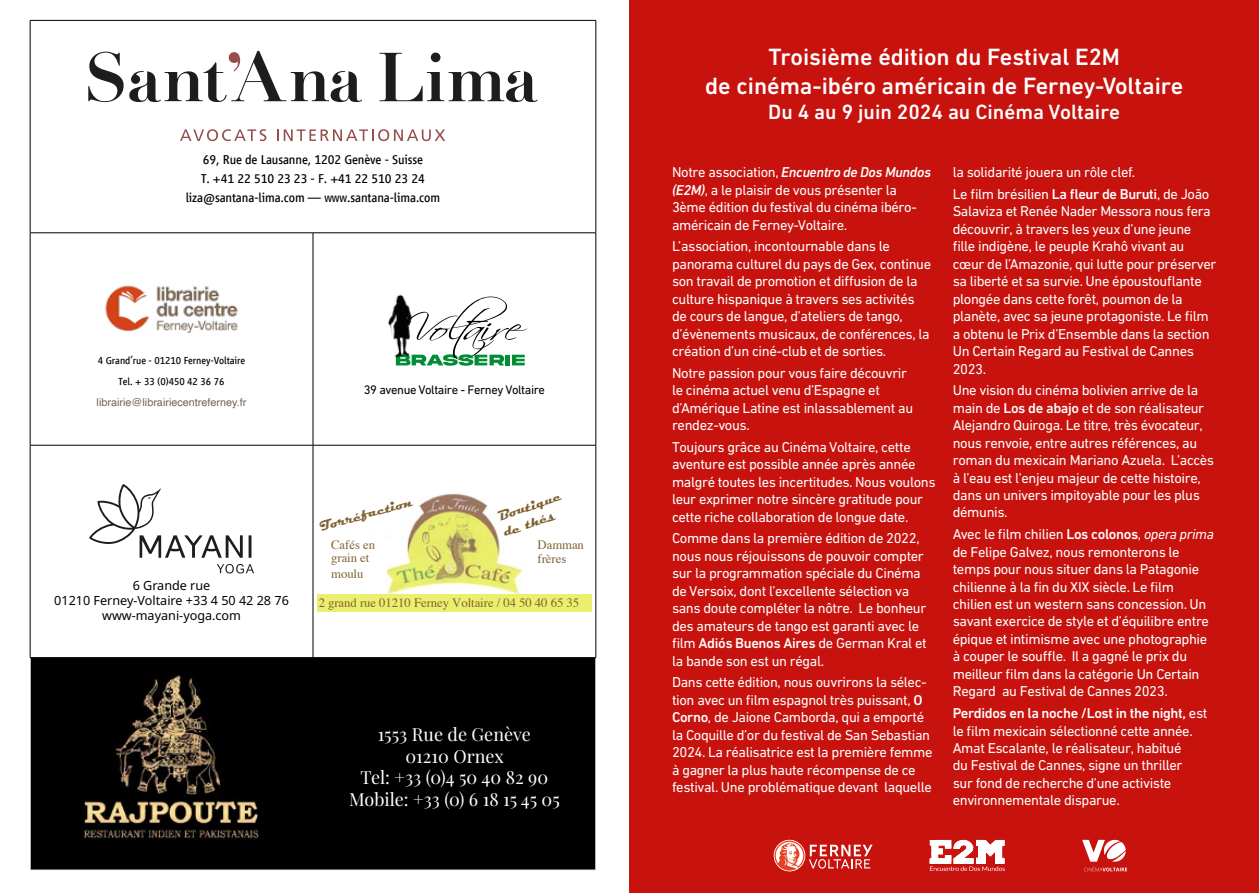
<style>
.page{position:relative;width:1259px;height:893px;background:#fff}
.page>*{position:absolute;margin:0;border:0;box-sizing:border-box;transform-origin:0 0}
.t1{font:500 24px/28.8px "DIN Next LT Pro";color:#fff;text-align:center}
.t2{font:500 21px "DIN Next W1 G";color:#fff}
.t3{font:18px/21.6px "Playfair Display";color:#fff;text-align:center}
.t4{font:14.55px/17.4px "DIN Next W1 G";letter-spacing:-.025em;color:#fff}
.t5{font:500 14.55px "DIN Next LT Pro";letter-spacing:-.025em;color:#fff}
.t6{font:700 13.8px/16.6px "Magneto";color:#806232}
.t7{font:13.2px/19.2px "Vialog LT Com";letter-spacing:-.01em;color:#000;text-align:center}
.t8{font:12.75px/13.8px "Times";letter-spacing:-.005em;color:#806232}
.t9{font:12.6px/15.1px "Noto Sans";color:#000;text-align:center}
.t10{font:12.6px "DIN Next W1 G";letter-spacing:-.03em;color:#000}
.t11{font:10.8px "Helvetica";color:#726354}
.t12{font:10.5px/21.1px "Vialog LT Com";letter-spacing:-.01em;color:#000;text-align:center}
.s1{font-weight:500;font-style:italic}
.s2{font-weight:500}
.s3{font-family:"DIN Next LT Pro";font-weight:500}
.s4{font-style:italic}
.s5{font-family:"DIN Next W1 G";font-weight:400}
</style>
<div class="page">
<div style="left:629px;top:0;width:630px;height:893px;background:#c7120d"></div>
<div style="left:774px;top:840px;width:31px;height:31px;border:1px solid #fff;border-radius:50%"></div>
<svg style="left:774px;top:841px;width:98px;height:30px"></svg>
<svg style="left:930px;top:839px;width:75px;height:32px"></svg>
<svg style="left:1082px;top:840px;width:45px;height:31px"></svg>
<div style="left:31px;top:658px;width:564px;height:212px;background:#000"></div>
<hr style="left:312px;top:658px;width:2px;height:212px;background:#000">
<hr style="left:30px;top:445px;width:1px;height:212px;background:#000">
<hr style="left:595px;top:445px;width:1px;height:212px;background:#000">
<hr style="left:30px;top:657px;width:283px;height:1px;background:#000">
<hr style="left:313px;top:657px;width:283px;height:1px;background:#000">
<hr style="left:30px;top:233px;width:1px;height:212px;background:#000">
<hr style="left:595px;top:233px;width:1px;height:212px;background:#000">
<hr style="left:30px;top:445px;width:283px;height:1px;background:#000">
<hr style="left:313px;top:445px;width:283px;height:1px;background:#000">
<hr style="left:30px;top:20px;width:283px;height:1px;background:#000">
<hr style="left:30px;top:21px;width:1px;height:212px;background:#000">
<hr style="left:313px;top:20px;width:283px;height:1px;background:#000">
<hr style="left:595px;top:21px;width:1px;height:212px;background:#000">
<hr style="left:30px;top:233px;width:283px;height:1px;background:#000">
<hr style="left:313px;top:233px;width:283px;height:1px;background:#000">
<hr style="left:313px;top:233px;width:1px;height:212px;background:#000">
<hr style="left:313px;top:445px;width:1px;height:212px;background:#000">
<svg style="left:180px;top:129px;width:86px;height:12px"></svg>
<svg style="left:277px;top:129px;width:1px;height:12px"></svg>
<svg style="left:284px;top:129px;width:161px;height:12px"></svg>
<svg style="left:88px;top:51px;width:274px;height:51px"></svg>
<svg style="left:379px;top:53px;width:158px;height:49px"></svg>
<img style="left:105px;top:285px;width:133px;height:49px">
<img style="left:388px;top:294px;width:15px;height:67px">
<svg style="left:396px;top:296px;width:131px;height:70px"></svg>
<hr style="left:249px;top:535px;width:2px;height:23px;background:#1d1d1b">
<svg style="left:217px;top:564px;width:37px;height:9px"></svg>
<svg style="left:89px;top:484px;width:154px;height:74px"></svg>
<svg style="left:317px;top:493px;width:275px;height:118px"></svg>
<div style="left:328px;top:535px;width:59px;height:59px;background:#fff"></div>
<img style="left:74px;top:666px;width:195px;height:196px">
<p class="t7" style="left:186px;top:150px;width:256px">69, Rue de Lausanne, 1202 Genève - Suisse<br>T. +41 22 510 23 23 - F. +41 22 510 23 24 liza@santana-lima.com — www.santana-lima.com</p>
<p class="t12" style="left:98px;top:350px;width:149px">4 Grand’rue - 01210 Ferney-Voltaire<br>Tel. + 33 (0)450 42 36 76</p>
<p class="t11" style="left:97px;top:394px;width:151px">librairie@librairiecentreferney.fr</p>
<p class="t10" style="left:364px;top:382px;width:183px">39 avenue Voltaire - Ferney Voltaire</p>
<p class="t9" style="left:54px;top:578px;width:236px">6 Grande rue<br>01210 Ferney-Voltaire +33 4 50 42 28 76 www-mayani-yoga.com</p>
<p class="t6" style="left:318px;top:519px;width:97px;rotate:-16deg">Torréfaction</p>
<p class="t6" style="left:496px;top:509px;width:67px;rotate:-19deg">Boutique de thés</p>
<p class="t8" style="left:331px;top:536px;width:45px">Cafés en grain et</p>
<p class="t8" style="left:331px;top:565px;width:34px">moulu</p>
<p class="t8" style="left:537px;top:537px;width:48px">Damman frères</p>
<p class="t8" style="left:319px;top:595px;width:262px">2 grand rue 01210 Ferney Voltaire / 04 50 40 65 35</p>
<p class="t3" style="left:349px;top:723px;width:212px">1553 Rue de Genève<br>01210 Ornex<br>Tel: +33 (0)4 50 40 82 90<br>Mobile: +33 (0) 6 18 15 45 05</p>
<h1 class="t1" style="left:705px;top:42px;width:480px">Troisième édition du Festival E2M<br>de cinéma-ibéro américain de Ferney-Voltaire</h1>
<h2 class="t2" style="left:768px;top:99px;width:353px">Du 4 au 9 juin 2024 au Cinéma Voltaire</h2>
<p class="t4" style="left:672px;top:163px;width:260px">Notre association, <span class="s1">Encuentro de Dos Mundos (E2M)</span>, a le plaisir de vous présenter la 3ème édition du festival du cinéma ibéro&shy;américain de Ferney-Voltaire.</p>
<p class="t4" style="left:672px;top:237px;width:261px">L’association, incontournable dans le panorama culturel du pays de Gex, continue son travail de promotion et diffusion de la culture hispanique à travers ses activités de cours de langue, d’ateliers de tango, d’évènements musicaux, de conférences, la création d’un ciné-club et de sorties.</p>
<p class="t4" style="left:672px;top:364px;width:243px">Notre passion pour vous faire découvrir le cinéma actuel venu d’Espagne et d’Amérique Latine est inlassablement au rendez-vous.</p>
<p class="t4" style="left:672px;top:438px;width:265px">Toujours grâce au Cinéma Voltaire, cette aventure est possible année après année malgré toutes les incertitudes. Nous voulons leur exprimer notre sincère gratitude pour cette riche collaboration de longue date.</p>
<p class="t4" style="left:672px;top:530px;width:256px">Comme dans la première édition de 2022, nous nous réjouissons de pouvoir compter sur la programmation spéciale du Cinéma de Versoix, dont l’excellente sélection va sans doute compléter la nôtre. Le bonheur des amateurs de tango est garanti avec le film <span class="s2">Adiós Buenos Aires</span> de German Kral et la bande son est un régal.</p>
<p class="t4" style="left:672px;top:673px;width:262px">Dans cette édition, nous ouvrirons la sélec&shy;tion avec un film espagnol très puissant, <span class="s3">O Corno</span>, de Jaione Camborda, qui a emporté la Coquille d’or du festival de San Sebastian 2024. La réalisatrice est la première femme à gagner la plus haute récompense de ce festival. Une problématique devant laquelle</p>
<p class="t4" style="left:952px;top:161px;width:258px;line-height:21.8px">la solidarité jouera un rôle clef.<br>Le film brésilien <span class="s3">La fleur de Buruti</span>, de João</p>
<p class="t4" style="left:952px;top:203px;width:265px">Salaviza et Renée Nader Messora nous fera découvrir, à travers les yeux d’une jeune fille indigène, le peuple Krahô vivant au cœur de l’Amazonie, qui lutte pour préserver sa liberté et sa survie. Une époustouflante plongée dans cette forêt, poumon de la planète, avec sa jeune protagoniste. Le film a obtenu le Prix d’Ensemble dans la section Un Certain Regard au Festival de Cannes 2023.</p>
<p class="t4" style="left:952px;top:381px;width:263px">Une vision du cinéma bolivien arrive de la main de <span class="s3">Los de abajo</span> et de son réalisateur Alejandro Quiroga. Le titre, très évocateur, nous renvoie, entre autres références, au roman du mexicain Mariano Azuela. L’accès à l’eau est l’enjeu majeur de cette histoire, dans un univers impitoyable pour les plus démunis.</p>
<p class="t4" style="left:952px;top:525px;width:263px">Avec le film chilien <span class="s3">Los colonos</span>, <span class="s4">opera prima </span>de Felipe Galvez, nous remonterons le temps pour nous situer dans la Patagonie chilienne à la fin du XIX siècle. Le film chilien est un western sans concession. Un savant exercice de style et d’équilibre entre épique et intimisme avec une photographie à couper le souffle. Il a gagné le prix du meilleur film dans la catégorie Un Certain Regard au Festival de Cannes 2023.</p>
<p class="t5" style="left:952px;top:705px;width:256px">Perdidos en la noche /Lost in the night, <span class="s5">est</span></p>
<p class="t4" style="left:952px;top:722px;width:241px">le film mexicain sélectionné cette année.<br>Amat Escalante, le réalisateur, habitué du Festival de Cannes, signe un thriller sur fond de recherche d’une activiste environnementale disparue.</p>
</div>
